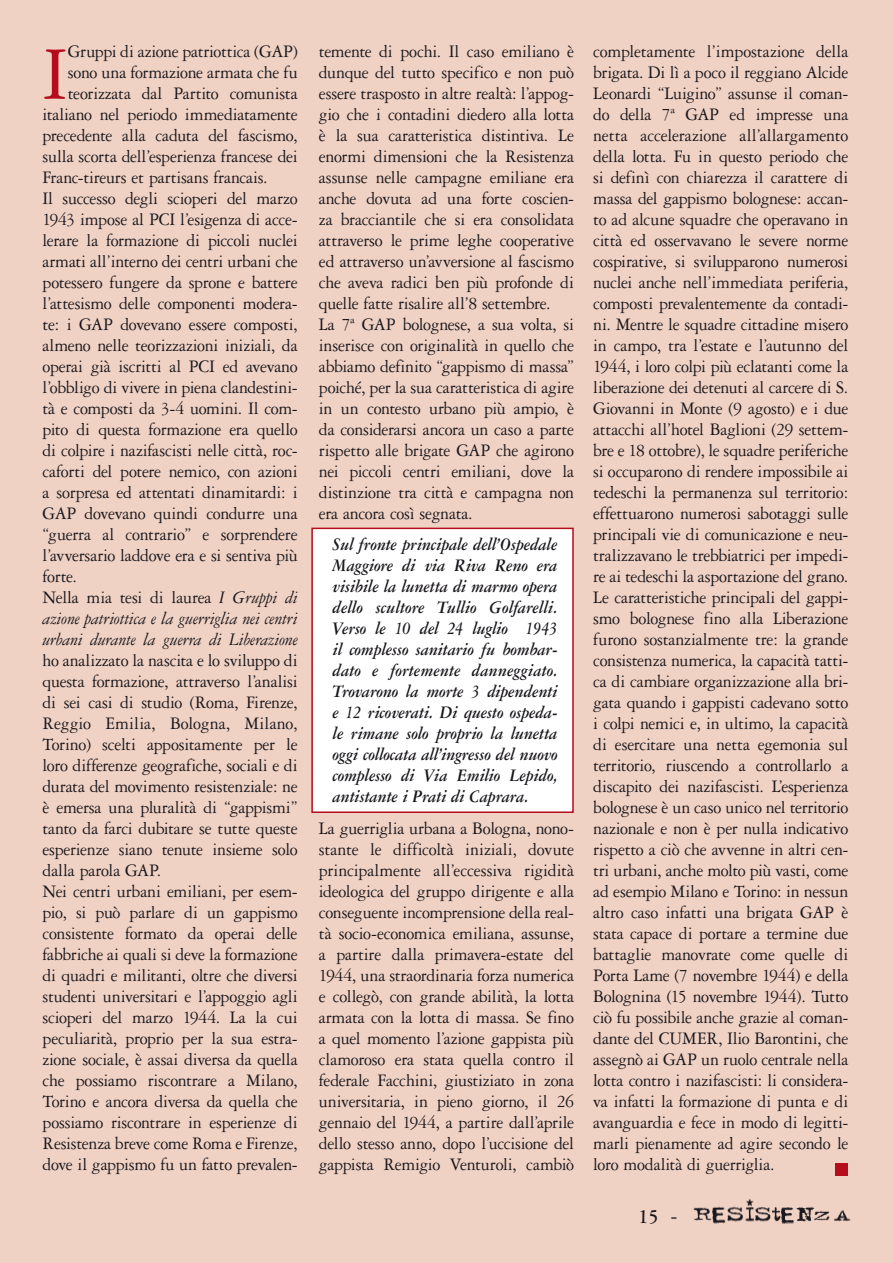
<style>
.page{position:relative;width:893px;height:1263px;background:#f0d2c4}
.page>*{position:absolute;margin:0;border:0;box-sizing:border-box;transform-origin:0 0}
.t1{font:80.4px "Garamond Three";color:#b60d1c;scale:.95 1}
.t2{font:700 21px "Garamond Three";color:#1a171c}
.t3{font:18.75px/21px "Garamond Three";letter-spacing:-.015em;color:#1a171c;scale:.95 1}
.t4{font:italic 700 18.75px/21px "Garamond Three";letter-spacing:-.025em;color:#1a171c;text-align:justify;scale:.89 1}
.t5{font:italic 18.75px "Garamond Three";letter-spacing:-.015em;color:#1a171c;scale:.95 1}
.s1{font-style:italic}
.s2{font-weight:400}
</style>
<div class="page">
<img style="left:693px;top:1199px;width:158px;height:25px">
<div style="left:836px;top:1163px;width:12px;height:13px;background:#b60d1c"></div>
<div style="left:311px;top:528px;width:263px;height:285px;background:#fff;border:2px solid #b60d1c"></div>
<h1 class="t1" style="left:43px;top:31px;width:28px">I</h1>
<p class="t3" style="left:68px;top:41px;width:243px">Gruppi di azione patriottica (GAP)</p>
<p class="t3" style="left:68px;top:62px;width:243px">sono una formazione armata che fu</p>
<p class="t3" style="left:68px;top:83px;width:243px">teorizzata dal Partito comunista</p>
<p class="t3" style="left:43px;top:104px;width:270px">italiano nel periodo immediatamente</p>
<p class="t3" style="left:43px;top:125px;width:270px">precedente alla caduta del fascismo,</p>
<p class="t3" style="left:43px;top:146px;width:270px">sulla scorta dell’esperienza francese dei</p>
<p class="t3" style="left:43px;top:167px;width:239px">Franc-tireurs et partisans francais.</p>
<p class="t3" style="left:43px;top:188px;width:270px">Il successo degli scioperi del marzo</p>
<p class="t3" style="left:43px;top:209px;width:270px">1943 impose al PCI l’esigenza di acce-</p>
<p class="t3" style="left:43px;top:230px;width:270px">lerare la formazione di piccoli nuclei</p>
<p class="t3" style="left:43px;top:251px;width:270px">armati all’interno dei centri urbani che</p>
<p class="t3" style="left:43px;top:272px;width:270px">potessero fungere da sprone e battere</p>
<p class="t3" style="left:43px;top:293px;width:270px">l’attesismo delle componenti modera-</p>
<p class="t3" style="left:43px;top:314px;width:270px">te: i GAP dovevano essere composti,</p>
<p class="t3" style="left:43px;top:335px;width:270px">almeno nelle teorizzazioni iniziali, da</p>
<p class="t3" style="left:43px;top:356px;width:270px">operai già iscritti al PCI ed avevano</p>
<p class="t3" style="left:43px;top:377px;width:270px">l’obbligo di vivere in piena clandestini-</p>
<p class="t3" style="left:43px;top:398px;width:270px">tà e composti da 3-4 uomini. Il com-</p>
<p class="t3" style="left:43px;top:419px;width:270px">pito di questa formazione era quello</p>
<p class="t3" style="left:43px;top:440px;width:270px">di colpire i nazifascisti nelle città, roc-</p>
<p class="t3" style="left:43px;top:461px;width:270px">caforti del potere nemico, con azioni</p>
<p class="t3" style="left:43px;top:482px;width:270px">a sorpresa ed attentati dinamitardi: i</p>
<p class="t3" style="left:43px;top:503px;width:270px">GAP dovevano quindi condurre una</p>
<p class="t3" style="left:43px;top:524px;width:270px">“guerra al contrario” e sorprendere</p>
<p class="t3" style="left:43px;top:545px;width:270px">l’avversario laddove era e si sentiva più</p>
<p class="t3" style="left:43px;top:566px;width:38px">forte.</p>
<p class="t3" style="left:43px;top:587px;width:270px">Nella mia tesi di laurea <span class="s1">I Gruppi di</span></p>
<p class="t5" style="left:43px;top:608px;width:270px">azione patriottica e la guerriglia nei centri</p>
<p class="t5" style="left:43px;top:629px;width:270px">urbani durante la guerra di Liberazione</p>
<p class="t3" style="left:43px;top:650px;width:270px">ho analizzato la nascita e lo sviluppo di questa formazione, attraverso l’analisi di sei casi di studio (Roma, Firenze, Reggio Emilia, Bologna, Milano, Torino) scelti appositamente per le loro differenze geografiche, sociali e di durata del movimento resistenziale: ne è emersa una pluralità di “gappismi” tanto da farci dubitare se tutte queste esperienze siano tenute insieme solo dalla parola GAP.<br>Nei centri urbani emiliani, per esem&shy;pio, si può parlare di un gappismo consistente formato da operai delle fabbriche ai quali si deve la formazione di quadri e militanti, oltre che diversi studenti universitari e l’appoggio agli scioperi del marzo 1944. La la cui peculiarità, proprio per la sua estra&shy;zione sociale, è assai diversa da quella che possiamo riscontrare a Milano, Torino e ancora diversa da quella che possiamo riscontrare in esperienze di Resistenza breve come Roma e Firenze, dove il gappismo fu un fatto prevalen-</p>
<p class="t3" style="left:319px;top:41px;width:270px">temente di pochi. Il caso emiliano è dunque del tutto specifico e non può essere trasposto in altre realtà: l’appog&shy;gio che i contadini diedero alla lotta è la sua caratteristica distintiva. Le enormi dimensioni che la Resistenza assunse nelle campagne emiliane era anche dovuta ad una forte coscien&shy;za bracciantile che si era consolidata attraverso le prime leghe cooperative ed attraverso un’avversione al fascismo che aveva radici ben più profonde di quelle fatte risalire all’8 settembre.<br>La 7ª GAP bolognese, a sua volta, si inserisce con originalità in quello che abbiamo definito “gappismo di massa” poiché, per la sua caratteristica di agire in un contesto urbano più ampio, è da considerarsi ancora un caso a parte rispetto alle brigate GAP che agirono nei piccoli centri emiliani, dove la distinzione tra città e campagna non era ancora così segnata.</p>
<p class="t4" style="left:333px;top:534px;width:254px">Sul fronte principale dell’Ospedale Maggiore di via Riva Reno era visibile la lunetta di marmo opera dello scultore Tullio Golfarelli.<br>Verso le 10 del 24 luglio 1943 il complesso sanitario fu bombar&shy;dato e fortemente danneggiato.<br>Trovarono la morte 3 dipendenti e 12 ricoverati. Di questo ospeda&shy;le rimane solo proprio la lunetta oggi collocata all’ingresso del nuovo complesso di Via Emilio Lepido, antistante i Prati di Caprara.</p>
<p class="t3" style="left:319px;top:818px;width:270px;text-align:justify">La guerriglia urbana a Bologna, nono&shy;stante le difficoltà iniziali, dovute principalmente all’eccessiva rigidità ideologica del gruppo dirigente e alla conseguente incomprensione della real&shy;tà socio-economica emiliana, assunse, a partire dalla primavera-estate del 1944, una straordinaria forza numerica e collegò, con grande abilità, la lotta armata con la lotta di massa. Se fino a quel momento l’azione gappista più clamoroso era stata quella contro il federale Facchini, giustiziato in zona universitaria, in pieno giorno, il 26 gennaio del 1944, a partire dall’aprile dello stesso anno, dopo l’uccisione del gappista Remigio Venturoli, cambiò</p>
<p class="t3" style="left:593px;top:41px;width:270px;text-align:justify">completamente l’impostazione della brigata. Di lì a poco il reggiano Alcide Leonardi “Luigino” assunse il coman&shy;do della 7ª GAP ed impresse una netta accelerazione all’allargamento della lotta. Fu in questo periodo che si definì con chiarezza il carattere di massa del gappismo bolognese: accan&shy;to ad alcune squadre che operavano in città ed osservavano le severe norme cospirative, si svilupparono numerosi nuclei anche nell’immediata periferia, composti prevalentemente da contadi&shy;ni. Mentre le squadre cittadine misero in campo, tra l’estate e l’autunno del 1944, i loro colpi più eclatanti come la liberazione dei detenuti al carcere di S.<br>Giovanni in Monte (9 agosto) e i due attacchi all’hotel Baglioni (29 settem&shy;bre e 18 ottobre), le squadre periferiche si occuparono di rendere impossibile ai tedeschi la permanenza sul territorio: effettuarono numerosi sabotaggi sulle principali vie di comunicazione e neu&shy;tralizzavano le trebbiatrici per impedi&shy;re ai tedeschi la asportazione del grano.<br>Le caratteristiche principali del gappi&shy;smo bolognese fino alla Liberazione furono sostanzialmente tre: la grande consistenza numerica, la capacità tatti&shy;ca di cambiare organizzazione alla bri&shy;gata quando i gappisti cadevano sotto i colpi nemici e, in ultimo, la capacità di esercitare una netta egemonia sul territorio, riuscendo a controllarlo a discapito dei nazifascisti. L’esperienza bolognese è un caso unico nel territorio nazionale e non è per nulla indicativo rispetto a ciò che avvenne in altri cen&shy;tri urbani, anche molto più vasti, come ad esempio Milano e Torino: in nessun altro caso infatti una brigata GAP è stata capace di portare a termine due battaglie manovrate come quelle di Porta Lame (7 novembre 1944) e della Bolognina (15 novembre 1944). Tutto ciò fu possibile anche grazie al coman&shy;dante del CUMER, Ilio Barontini, che assegnò ai GAP un ruolo centrale nella lotta contro i nazifascisti: li considera&shy;va infatti la formazione di punta e di avanguardia e fece in modo di legitti&shy;marli pienamente ad agire secondo le loro modalità di guerriglia.</p>
<p class="t2" style="left:638px;top:1205px;width:41px">15 <span class="s2">-</span></p>
</div>
